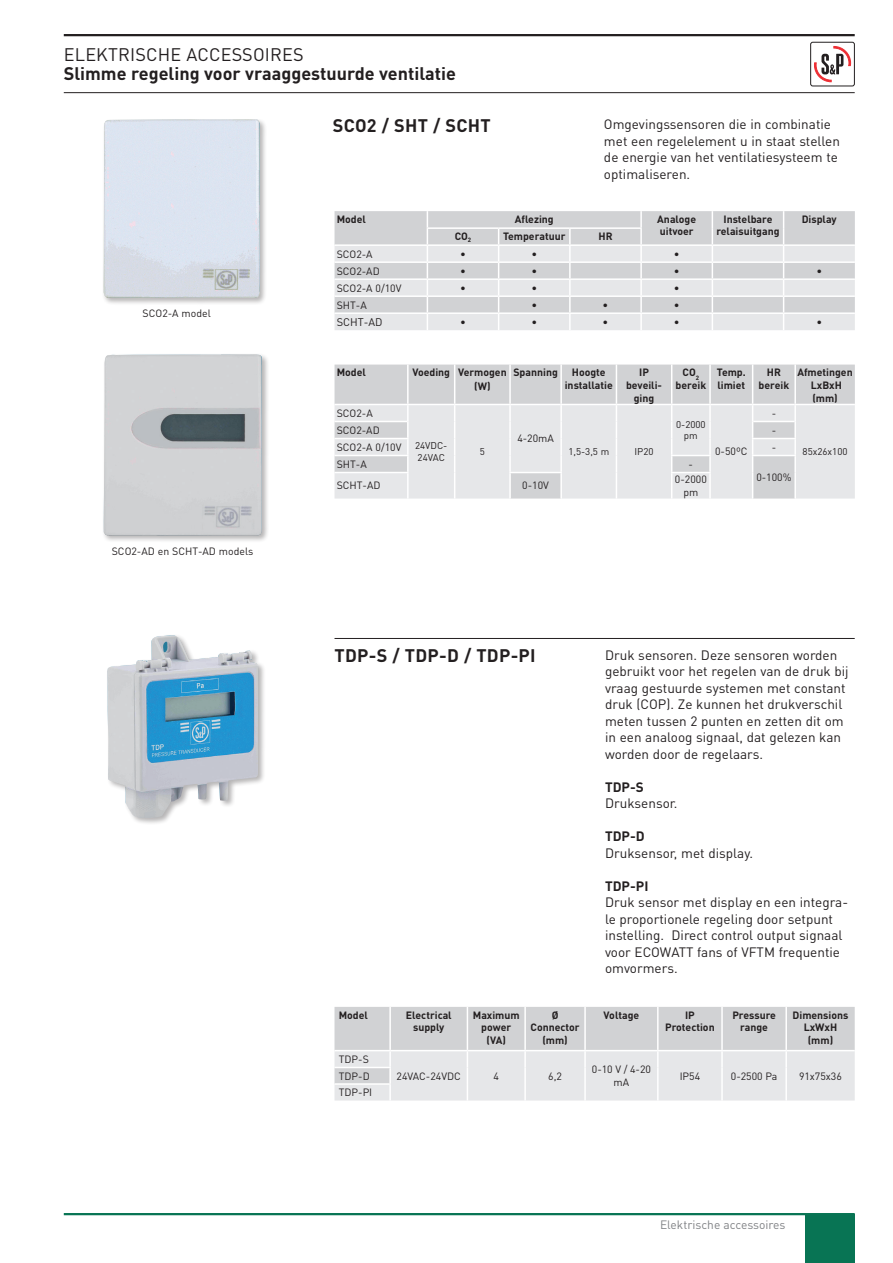
<style>
.page{position:relative;width:893px;height:1263px;background:#fff}
.page>*{position:absolute;margin:0;border:0;box-sizing:border-box;transform-origin:0 0}
.t1{font:700 18px "DIN Pro";color:#231f20}
.t2{font:18px "DIN Pro";letter-spacing:.01em;color:#231f20}
.t3{font:13.5px/16.5px "DIN Pro";color:#231f20}
.t4{font:700 13.5px "DIN Pro";color:#231f20}
.t5{font:12px "DIN Pro";color:#808285}
.t6{font:10.95px "DIN Pro";color:#231f20}
.t7{font:700 10.5px/12.6px "DIN Pro";color:#231f20;text-align:center}
.t8{font:10.5px/12.6px "DIN Pro";color:#231f20;text-align:center}
.t9{font:9.75px/11.7px "DIN Pro";color:#231f20}
</style>
<div class="page">
<hr style="left:64px;top:34px;width:791px;height:2px;background:#231f20">
<hr style="left:64px;top:92px;width:791px;height:1px;background:#231f20">
<svg style="left:814px;top:46px;width:37px;height:37px"></svg>
<div style="left:810px;top:42px;width:45px;height:44px;border:1px solid #231f20;border-radius:2px"></div>
<div style="left:805px;top:1214px;width:50px;height:49px;background:#087454"></div>
<hr style="left:64px;top:1213px;width:791px;height:2px;background:#087454">
<hr style="left:334px;top:638px;width:521px;height:1px;background:#231f20">
<div style="left:106px;top:634px;width:160px;height:192px;background:#231f20;opacity:.33"></div>
<img style="left:107px;top:635px;width:151px;height:183px">
<svg style="left:334px;top:1007px;width:521px;height:93px;background:#dddee0"></svg>
<div style="left:102px;top:352px;width:168px;height:191px;background:#231f20;opacity:.33"></div>
<img style="left:104px;top:354px;width:158px;height:182px">
<div style="left:102px;top:119px;width:166px;height:187px;background:#231f20;opacity:.33"></div>
<img style="left:103px;top:119px;width:157px;height:180px">
<svg style="left:335px;top:211px;width:520px;height:119px;background:#dcdddf"></svg>
<div style="left:335px;top:365px;width:520px;height:39px;background:#d1d2d4"></div>
<svg style="left:335px;top:405px;width:520px;height:93px;background:#e3e4e6"></svg>
<hr style="left:407px;top:365px;width:2px;height:39px;background:#fff">
<hr style="left:454px;top:365px;width:1px;height:39px;background:#fff">
<hr style="left:509px;top:365px;width:2px;height:39px;background:#fff">
<hr style="left:560px;top:365px;width:2px;height:39px;background:#fff">
<hr style="left:616px;top:365px;width:1px;height:39px;background:#fff">
<hr style="left:671px;top:365px;width:1px;height:39px;background:#fff">
<hr style="left:709px;top:365px;width:2px;height:39px;background:#fff">
<hr style="left:752px;top:365px;width:1px;height:39px;background:#fff">
<hr style="left:794px;top:365px;width:2px;height:39px;background:#fff">
<hr style="left:335px;top:438px;width:74px;height:1px;background:#fff">
<hr style="left:752px;top:438px;width:44px;height:1px;background:#fff">
<hr style="left:335px;top:455px;width:74px;height:1px;background:#fff">
<svg style="left:407px;top:405px;width:2px;height:67px"></svg>
<svg style="left:509px;top:405px;width:2px;height:67px"></svg>
<svg style="left:560px;top:405px;width:2px;height:67px"></svg>
<hr style="left:671px;top:455px;width:40px;height:1px;background:#fff">
<svg style="left:709px;top:405px;width:2px;height:67px"></svg>
<hr style="left:752px;top:455px;width:44px;height:1px;background:#fff">
<svg style="left:794px;top:405px;width:2px;height:67px"></svg>
<hr style="left:335px;top:472px;width:74px;height:1px;background:#fff">
<hr style="left:407px;top:473px;width:2px;height:25px;background:#fff">
<svg style="left:454px;top:405px;width:1px;height:93px"></svg>
<hr style="left:509px;top:472px;width:53px;height:1px;background:#fff">
<hr style="left:509px;top:473px;width:2px;height:25px;background:#fff">
<hr style="left:560px;top:473px;width:2px;height:25px;background:#fff">
<svg style="left:616px;top:405px;width:1px;height:93px"></svg>
<hr style="left:671px;top:472px;width:40px;height:1px;background:#fff">
<svg style="left:671px;top:405px;width:1px;height:93px"></svg>
<hr style="left:709px;top:473px;width:2px;height:25px;background:#fff">
<svg style="left:752px;top:405px;width:1px;height:93px"></svg>
<hr style="left:794px;top:472px;width:2px;height:26px;background:#fff">
<hr style="left:335px;top:421px;width:72px;height:1px;background:#fff">
<hr style="left:753px;top:421px;width:41px;height:1px;background:#fff">
<h1 class="t2" style="left:64px;top:42px;width:241px">ELEKTRISCHE ACCESSOIRES</h1>
<h1 class="t1" style="left:64px;top:59px;width:394px">Slimme regeling voor vraaggestuurde ventilatie</h1>
<p class="t8" style="left:143px;top:306px;width:70px">SCO2-A model</p>
<p class="t8" style="left:112px;top:544px;width:143px">SCO2-AD en SCHT-AD models</p>
<h1 class="t1" style="left:333px;top:110px;width:159px">SCO2 / SHT / SCHT</h1>
<p class="t3" style="left:604px;top:116px;width:237px">Omgevingssensoren die in combinatie met een regelelement u in staat stellen de energie van het ventilatiesysteem te optimaliseren.</p>
<p class="t7" style="left:337px;top:212px;width:31px">Model</p>
<p class="t7" style="left:515px;top:212px;width:41px">Aflezing</p>
<p class="t7" style="left:657px;top:212px;width:40px;text-align:left">Analoge uitvoer</p>
<p class="t7" style="left:716px;top:212px;width:65px">Instelbare relaisuitgang</p>
<p class="t7" style="left:802px;top:212px;width:37px">Display</p>
<p class="t7" style="left:455px;top:229px;width:18px">CO<sub>2</sub></p>
<p class="t7" style="left:503px;top:229px;width:64px">Temperatuur</p>
<p class="t7" style="left:598px;top:229px;width:16px">HR</p>
<p class="t8" style="left:337px;top:247px;width:38px">SCO2-A</p>
<p class="t6" style="left:460px;top:246px;width:7px">•</p>
<p class="t6" style="left:531px;top:246px;width:7px">•</p>
<p class="t6" style="left:674px;top:246px;width:7px">•</p>
<p class="t8" style="left:337px;top:264px;width:45px">SCO2-AD</p>
<p class="t6" style="left:460px;top:263px;width:7px">•</p>
<p class="t6" style="left:531px;top:263px;width:7px">•</p>
<p class="t6" style="left:674px;top:263px;width:7px">•</p>
<p class="t6" style="left:816px;top:263px;width:7px">•</p>
<p class="t8" style="left:337px;top:281px;width:66px">SCO2-A 0/10V</p>
<p class="t6" style="left:460px;top:280px;width:7px">•</p>
<p class="t6" style="left:531px;top:280px;width:7px">•</p>
<p class="t6" style="left:674px;top:280px;width:7px">•</p>
<p class="t8" style="left:337px;top:298px;width:32px">SHT-A</p>
<p class="t6" style="left:531px;top:297px;width:7px">•</p>
<p class="t6" style="left:603px;top:297px;width:7px">•</p>
<p class="t6" style="left:674px;top:297px;width:7px">•</p>
<p class="t6" style="left:337px;top:314px;width:47px">SCHT-AD</p>
<p class="t6" style="left:460px;top:314px;width:7px">•</p>
<p class="t6" style="left:531px;top:314px;width:7px">•</p>
<p class="t6" style="left:603px;top:314px;width:7px">•</p>
<p class="t6" style="left:674px;top:314px;width:7px">•</p>
<p class="t6" style="left:816px;top:314px;width:7px">•</p>
<p class="t7" style="left:337px;top:365px;width:31px">Model</p>
<p class="t7" style="left:474px;top:364px;width:34px;line-height:13.5px;text-align:left;text-indent:-62px">Voeding Vermogen (W)</p>
<p class="t7" style="left:513px;top:365px;width:46px">Spanning</p>
<p class="t7" style="left:565px;top:365px;width:50px">Hoogte installatie</p>
<p class="t7" style="left:626px;top:365px;width:38px">IP beveili&shy;ging</p>
<p class="t7" style="left:676px;top:365px;width:32px">CO<sub>2 </sub>bereik</p>
<p class="t7" style="left:717px;top:365px;width:30px;text-align:left">Temp. limiet</p>
<p class="t7" style="left:759px;top:365px;width:32px">HR bereik</p>
<p class="t7" style="left:797px;top:365px;width:57px">Afmetingen<br>LxBxH (mm)</p>
<p class="t8" style="left:337px;top:406px;width:38px">SCO2-A</p>
<p class="t9" style="left:415px;top:439px;width:34px">24VDC-<br>24VAC</p>
<p class="t9" style="left:480px;top:445px;width:7px">5</p>
<p class="t8" style="left:772px;top:406px;width:6px">-</p>
<p class="t9" style="left:676px;top:418px;width:31px;text-align:center">0-2000 pm</p>
<p class="t8" style="left:337px;top:423px;width:45px">SCO2-AD</p>
<p class="t8" style="left:772px;top:423px;width:6px">-</p>
<p class="t8" style="left:337px;top:440px;width:66px">SCO2-A 0/10V</p>
<p class="t8" style="left:772px;top:440px;width:6px">-</p>
<p class="t8" style="left:337px;top:457px;width:32px">SHT-A</p>
<p class="t8" style="left:689px;top:457px;width:6px">-</p>
<p class="t8" style="left:756px;top:470px;width:37px">0-100%</p>
<p class="t8" style="left:337px;top:479px;width:45px">SCHT-AD</p>
<p class="t8" style="left:522px;top:479px;width:28px">0-10V</p>
<p class="t8" style="left:675px;top:472px;width:33px">0-2000 pm</p>
<p class="t8" style="left:517px;top:432px;width:38px">4-20mA</p>
<p class="t8" style="left:715px;top:445px;width:34px">0-50ºC</p>
<p class="t9" style="left:568px;top:445px;width:42px">1,5-3,5 m</p>
<p class="t9" style="left:634px;top:445px;width:21px">IP20</p>
<p class="t9" style="left:803px;top:445px;width:46px">85x26x100</p>
<h1 class="t1" style="left:334px;top:641px;width:203px">TDP-S / TDP-D / TDP-PI</h1>
<p class="t3" style="left:605px;top:646px;width:245px">Druk sensoren. Deze sensoren worden gebruikt voor het regelen van de druk bij vraag gestuurde systemen met constant druk (COP). Ze kunnen het drukverschil meten tussen 2 punten en zetten dit om in een analoog signaal, dat gelezen kan worden door de regelaars.</p>
<p class="t4" style="left:605px;top:775px;width:40px">TDP-S</p>
<p class="t3" style="left:605px;top:794px;width:74px">Druksensor.</p>
<p class="t4" style="left:605px;top:825px;width:41px">TDP-D</p>
<p class="t3" style="left:605px;top:844px;width:150px">Druksensor, met display.</p>
<p class="t4" style="left:605px;top:874px;width:45px">TDP-PI</p>
<p class="t3" style="left:605px;top:893px;width:245px">Druk sensor met display en een integra&shy;le proportionele regeling door setpunt instelling. Direct control output signaal voor ECOWATT fans of VFTM frequentie omvormers.</p>
<p class="t7" style="left:339px;top:1007px;width:31px">Model</p>
<p class="t7" style="left:406px;top:1007px;width:47px">Electrical supply</p>
<p class="t7" style="left:473px;top:1007px;width:48px">Maximum power (VA)</p>
<p class="t7" style="left:530px;top:1007px;width:51px">Ø<br>Connector (mm)</p>
<p class="t7" style="left:604px;top:1007px;width:37px">Voltage</p>
<p class="t7" style="left:665px;top:1007px;width:51px">IP<br>Protection</p>
<p class="t7" style="left:732px;top:1007px;width:45px">Pressure range</p>
<p class="t7" style="left:792px;top:1007px;width:57px">Dimensions<br>LxWxH (mm)</p>
<p class="t8" style="left:339px;top:1052px;width:32px">TDP-S</p>
<p class="t8" style="left:397px;top:1069px;width:66px">24VAC-24VDC</p>
<p class="t8" style="left:493px;top:1069px;width:7px">4</p>
<p class="t8" style="left:548px;top:1069px;width:15px">6,2</p>
<p class="t8" style="left:592px;top:1063px;width:61px">0-10 V / 4-20 mA</p>
<p class="t8" style="left:339px;top:1069px;width:32px">TDP-D</p>
<p class="t8" style="left:680px;top:1069px;width:22px">IP54</p>
<p class="t8" style="left:731px;top:1069px;width:48px">0-2500 Pa</p>
<p class="t8" style="left:799px;top:1069px;width:44px">91x75x36</p>
<p class="t8" style="left:339px;top:1086px;width:35px">TDP-PI</p>
<p class="t5" style="left:660px;top:1216px;width:127px">Elektrische accessoires</p>
</div>
